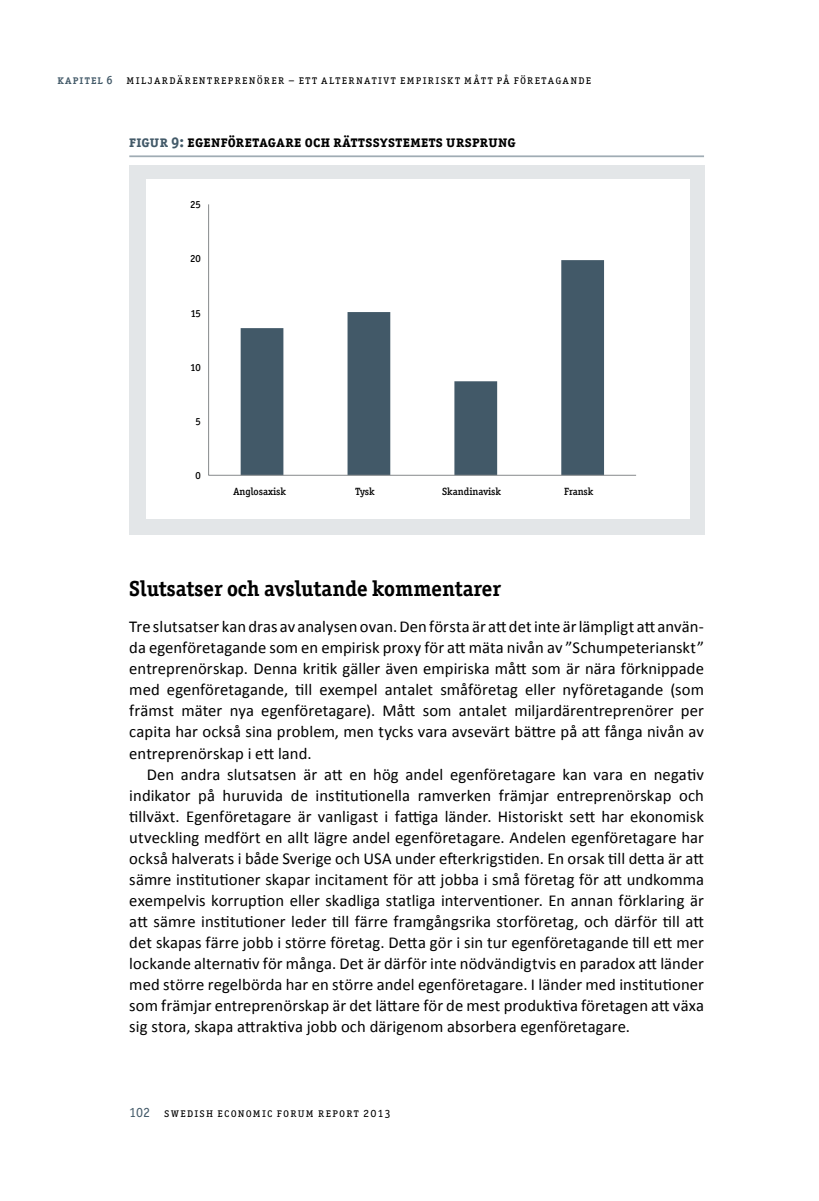
<style>
.page{position:relative;width:819px;height:1201px;background:#fff}
.page>*{position:absolute;margin:0;border:0;box-sizing:border-box;transform-origin:0 0}
.t1{font:700 21.88px "Officina Ser ITC Std";color:#000}
.t2{font:16.62px "Calibri";letter-spacing:.005em;color:#000}
.t3{font:700 15.75px "Officina Ser ITC Std";letter-spacing:.02em;color:#000}
.t4{font:12.25px "Officina Ser ITC Std";letter-spacing:.105em;color:#000}
.t5{font:500 10.5px "Officina Ser ITC Std";color:#000}
.s1{font-weight:500;color:#425968}
.s2{color:#425968}
.s3{font-size:14px;color:#425968}
</style>
<div class="page">
<hr style="left:129px;top:155px;width:575px;height:2px;background:#a0acb4">
<div style="left:129px;top:165px;width:576px;height:369px;background:#e3e6e8"></div>
<div style="left:146px;top:179px;width:543px;height:340px;background:#fff"></div>
<svg style="left:241px;top:260px;width:363px;height:215px"></svg>
<hr style="left:208px;top:475px;width:428px;height:1px;background:#8c8f91">
<hr style="left:208px;top:204px;width:1px;height:271px;background:#8c8f91">
<p class="t4" style="left:57px;top:73px;width:535px"><span class="s1">kapitel 6</span> Miljardärentreprenörer – ett alternativt empiriskt mått på företagande</p>
<p class="t3" style="left:129px;top:132px;width:388px"><span class="s2">Figur 9:</span> Egenföretagare och rättssystemets ursprung</p>
<p class="t5" style="left:190px;top:198px;width:12px">25</p>
<p class="t5" style="left:190px;top:252px;width:12px">20</p>
<p class="t5" style="left:191px;top:307px;width:11px">15</p>
<p class="t5" style="left:191px;top:361px;width:12px">10</p>
<p class="t5" style="left:195px;top:415px;width:7px">5</p>
<p class="t5" style="left:195px;top:469px;width:7px">0</p>
<p class="t5" style="left:233px;top:485px;width:54px">Anglosaxisk</p>
<p class="t5" style="left:355px;top:485px;width:21px">Tysk</p>
<p class="t5" style="left:442px;top:485px;width:61px">Skandinavisk</p>
<p class="t5" style="left:564px;top:485px;width:31px">Fransk</p>
<p class="t1" style="left:129px;top:575px;width:373px">Slutsatser och avslutande kommentarer</p>
<p class="t2" style="left:129px;top:616px;width:576px">Tre slutsatser kan dras av analysen ovan. Den första är att det inte är lämpligt att använ-</p>
<p class="t2" style="left:129px;top:637px;width:576px">da egenföretagande som en empirisk proxy för att mäta nivån av ”Schumpeterianskt”</p>
<p class="t2" style="left:129px;top:658px;width:576px">entreprenörskap. Denna kritik gäller även empiriska mått som är nära förknippade</p>
<p class="t2" style="left:129px;top:679px;width:576px">med egenföretagande, till exempel antalet småföretag eller nyföretagande (som</p>
<p class="t2" style="left:129px;top:700px;width:576px">främst mäter nya egenföretagare). Mått som antalet miljardärentreprenörer per</p>
<p class="t2" style="left:129px;top:721px;width:576px">capita har också sina problem, men tycks vara avsevärt bättre på att fånga nivån av</p>
<p class="t2" style="left:129px;top:742px;width:184px">entreprenörskap i ett land.</p>
<p class="t2" style="left:147px;top:763px;width:558px">Den andra slutsatsen är att en hög andel egenföretagare kan vara en negativ</p>
<p class="t2" style="left:129px;top:785px;width:576px">indikator på huruvida de institutionella ramverken främjar entreprenörskap och</p>
<p class="t2" style="left:129px;top:806px;width:576px">tillväxt. Egenföretagare är vanligast i fattiga länder. Historiskt sett har ekonomisk</p>
<p class="t2" style="left:129px;top:827px;width:576px">utveckling medfört en allt lägre andel egenföretagare. Andelen egenföretagare har</p>
<p class="t2" style="left:129px;top:848px;width:576px">också halverats i både Sverige och USA under efterkrigstiden. En orsak till detta är att</p>
<p class="t2" style="left:129px;top:869px;width:576px">sämre institutioner skapar incitament för att jobba i små företag för att undkomma</p>
<p class="t2" style="left:129px;top:890px;width:576px">exempelvis korruption eller skadliga statliga interventioner. En annan förklaring är</p>
<p class="t2" style="left:129px;top:911px;width:576px">att sämre institutioner leder till färre framgångsrika storföretag, och därför till att</p>
<p class="t2" style="left:129px;top:932px;width:576px">det skapas färre jobb i större företag. Detta gör i sin tur egenföretagande till ett mer</p>
<p class="t2" style="left:129px;top:953px;width:576px">lockande alternativ för många. Det är därför inte nödvändigtvis en paradox att länder</p>
<p class="t2" style="left:129px;top:974px;width:576px">med större regelbörda har en större andel egenföretagare. I länder med institutioner</p>
<p class="t2" style="left:129px;top:995px;width:576px">som främjar entreprenörskap är det lättare för de mest produktiva företagen att växa</p>
<p class="t2" style="left:129px;top:1016px;width:502px">sig stora, skapa attraktiva jobb och därigenom absorbera egenföretagare.</p>
<p class="t4" style="left:129px;top:1105px;width:263px"><span class="s3">102</span> Swedish Economic Forum Report 2013</p>
</div>
